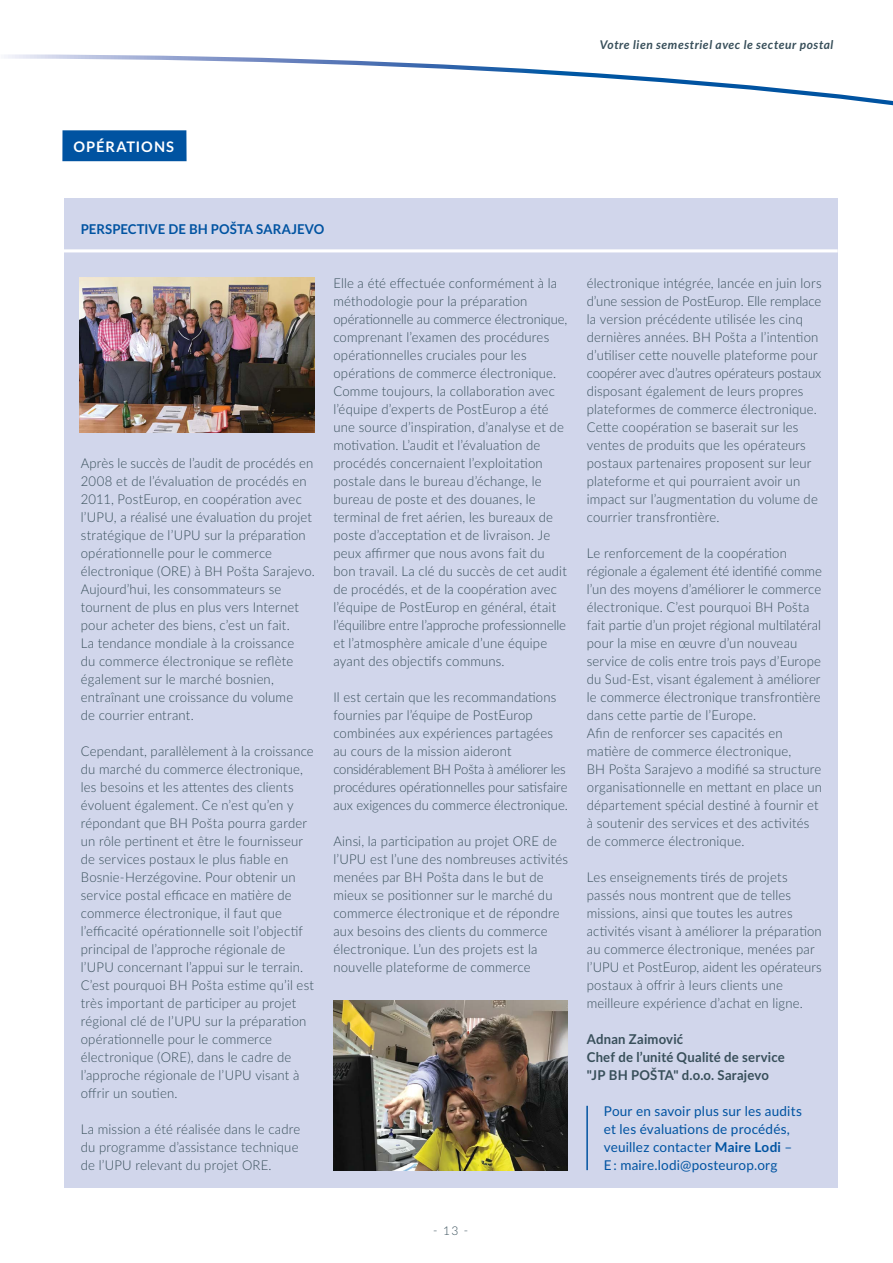
<style>
.page{position:relative;width:893px;height:1263px;background:#fff}
.page>*{position:absolute;margin:0;border:0;box-sizing:border-box;transform-origin:0 0}
.t1{font:700 14.55px "Lato";letter-spacing:.07em;color:#fff}
.t2{font:300 13.5px/18px "Lato";letter-spacing:.015em;color:#384f5a}
.t3{font:13.5px/18px "Lato";letter-spacing:.015em;color:#0053a1}
.t4{font:700 13.5px/18px "Lato";letter-spacing:.015em;color:#384f5a}
.t5{font:700 13.5px "Lato";letter-spacing:.01em;color:#0053a1}
.t6{font:italic 700 12px "Lato";letter-spacing:.045em;color:#384f5a}
.t7{font:300 12px "Lato";color:#384f5a}
.s1{font-weight:700}
</style>
<div class="page">
<svg style="left:4px;top:54px;width:889px;height:52px"></svg>
<div style="left:62px;top:130px;width:125px;height:31px;background:#0053a1"></div>
<div style="left:64px;top:199px;width:774px;height:989px;background:#d1d6eb"></div>
<hr style="left:64px;top:249px;width:774px;height:3px;background:#fff">
<img style="left:80px;top:277px;width:235px;height:155px">
<img style="left:333px;top:1000px;width:235px;height:170px">
<hr style="left:586px;top:1106px;width:2px;height:64px;background:#0053a1">
<p class="t6" style="left:600px;top:36px;width:235px">Votre lien semestriel avec le secteur postal</p>
<p class="t1" style="left:74px;top:136px;width:102px">OPÉRATIONS</p>
<p class="t5" style="left:81px;top:219px;width:245px">PERSPECTIVE DE BH POŠTA SARAJEVO</p>
<p class="t2" style="left:81px;top:454px;width:236px">Après le succès de l’audit de procédés en 2008 et de l’évaluation de procédés en 2011, PostEurop, en coopération avec l’UPU, a réalisé une évaluation du projet stratégique de l’UPU sur la préparation opérationnelle pour le commerce électronique (ORE) à BH Pošta Sarajevo.<br>Aujourd’hui, les consommateurs se tournent de plus en plus vers Internet pour acheter des biens, c’est un fait.<br>La tendance mondiale à la croissance<br>du commerce électronique se reflète également sur le marché bosnien, entraînant une croissance du volume<br>de courrier entrant.</p>
<p class="t2" style="left:81px;top:742px;width:235px">Cependant, parallèlement à la croissance du marché du commerce électronique, les besoins et les attentes des clients évoluent également. Ce n’est qu’en y répondant que BH Pošta pourra garder un rôle pertinent et être le fournisseur de services postaux le plus fiable en Bosnie-Herzégovine. Pour obtenir un service postal efficace en matière de commerce électronique, il faut que l’efficacité opérationnelle soit l’objectif principal de l’approche régionale de l’UPU concernant l’appui sur le terrain.<br>C’est pourquoi BH Pošta estime qu’il est très important de participer au projet régional clé de l’UPU sur la préparation opérationnelle pour le commerce électronique (ORE), dans le cadre de l’approche régionale de l’UPU visant à offrir un soutien.</p>
<p class="t2" style="left:81px;top:1120px;width:221px">La mission a été réalisée dans le cadre du programme d’assistance technique de l’UPU relevant du projet ORE.</p>
<p class="t2" style="left:333px;top:274px;width:236px">Elle a été effectuée conformément à la méthodologie pour la préparation opérationnelle au commerce électronique, comprenant l’examen des procédures opérationnelles cruciales pour les opérations de commerce électronique.<br>Comme toujours, la collaboration avec l’équipe d’experts de PostEurop a été une source d’inspiration, d’analyse et de motivation. L’audit et l’évaluation de procédés concernaient l’exploitation postale dans le bureau d’échange, le bureau de poste et des douanes, le terminal de fret aérien, les bureaux de poste d’acceptation et de livraison. Je peux affirmer que nous avons fait du bon travail. La clé du succès de cet audit de procédés, et de la coopération avec l’équipe de PostEurop en général, était l’équilibre entre l’approche professionnelle et l’atmosphère amicale d’une équipe ayant des objectifs communs.</p>
<p class="t2" style="left:333px;top:688px;width:236px">Il est certain que les recommandations fournies par l’équipe de PostEurop combinées aux expériences partagées au cours de la mission aideront considérablement BH Pošta à améliorer les procédures opérationnelles pour satisfaire aux exigences du commerce électronique.</p>
<p class="t2" style="left:333px;top:832px;width:236px">Ainsi, la participation au projet ORE de l’UPU est l’une des nombreuses activités menées par BH Pošta dans le but de mieux se positionner sur le marché du commerce électronique et de répondre aux besoins des clients du commerce électronique. L’un des projets est la nouvelle plateforme de commerce</p>
<p class="t2" style="left:587px;top:274px;width:236px">électronique intégrée, lancée en juin lors d’une session de PostEurop. Elle remplace la version précédente utilisée les cinq dernières années. BH Pošta a l’intention d’utiliser cette nouvelle plateforme pour coopérer avec d’autres opérateurs postaux disposant également de leurs propres plateformes de commerce électronique.<br>Cette coopération se baserait sur les ventes de produits que les opérateurs postaux partenaires proposent sur leur plateforme et qui pourraient avoir un impact sur l’augmentation du volume de courrier transfrontière.</p>
<p class="t2" style="left:587px;top:544px;width:237px">Le renforcement de la coopération régionale a également été identifié comme l’un des moyens d’améliorer le commerce électronique. C’est pourquoi BH Pošta fait partie d’un projet régional multilatéral pour la mise en œuvre d’un nouveau service de colis entre trois pays d’Europe du Sud-Est, visant également à améliorer le commerce électronique transfrontière dans cette partie de l’Europe.<br>Afin de renforcer ses capacités en matière de commerce électronique,<br>BH Pošta Sarajevo a modifié sa structure organisationnelle en mettant en place un département spécial destiné à fournir et à soutenir des services et des activités de commerce électronique.</p>
<p class="t2" style="left:587px;top:868px;width:236px">Les enseignements tirés de projets passés nous montrent que de telles missions, ainsi que toutes les autres activités visant à améliorer la préparation au commerce électronique, menées par l’UPU et PostEurop, aident les opérateurs postaux à offrir à leurs clients une meilleure expérience d’achat en ligne.</p>
<p class="t4" style="left:587px;top:1029px;width:200px">Adnan Zaimović<br>Chef de l’unité Qualité de service "JP BH POŠTA" d.o.o. Sarajevo</p>
<p class="t3" style="left:604px;top:1102px;width:200px">Pour en savoir plus sur les audits et les évaluations de procédés, veuillez contacter <span class="s1">Maire Lodi</span> –<br>E : maire.lodi@posteurop.org</p>
<p class="t7" style="left:433px;top:1222px;width:37px">- 13 -</p>
</div>
